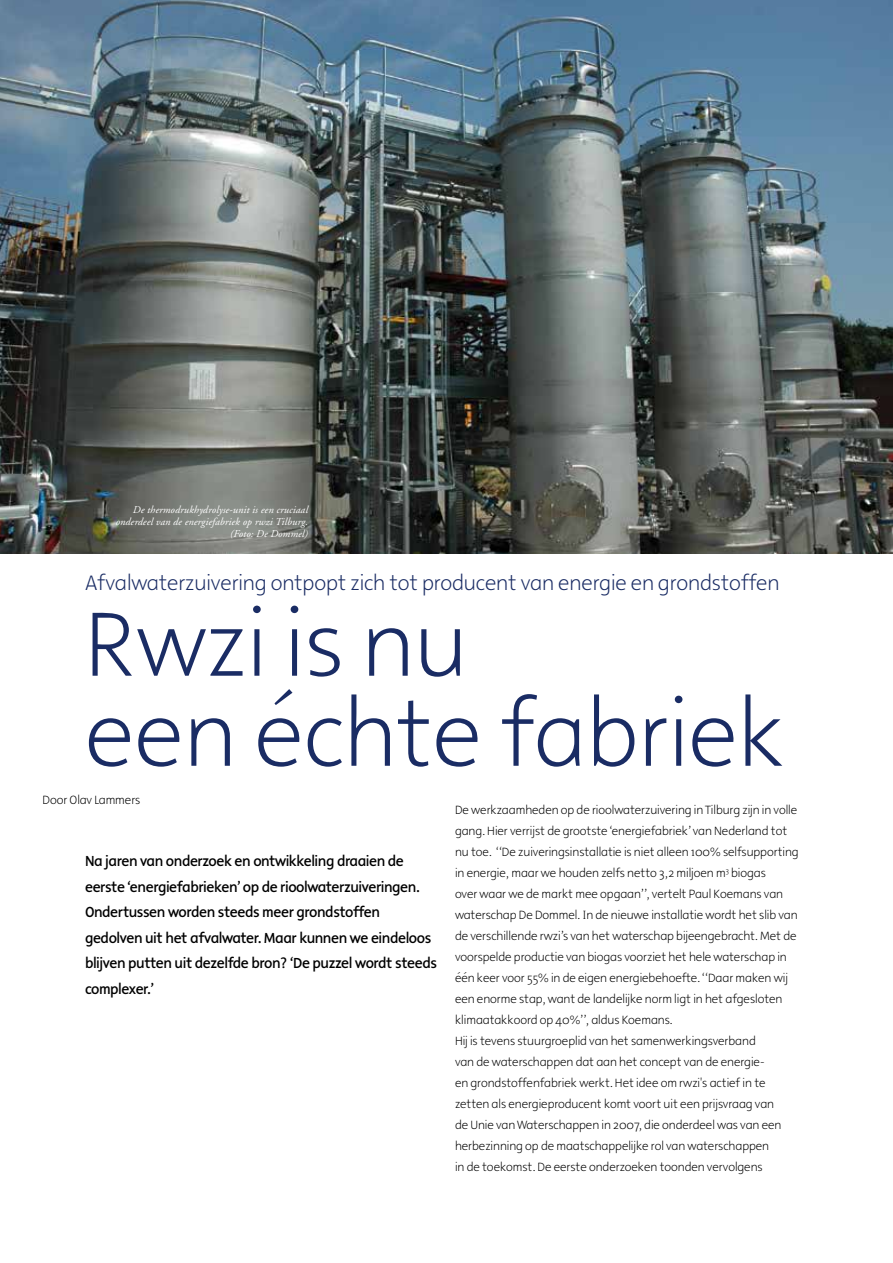
<style>
.page{position:relative;width:893px;height:1263px;background:#fff}
.page>*{position:absolute;margin:0;border:0;box-sizing:border-box;transform-origin:0 0}
.t1{font:300 91.5px/90px "Malcom";letter-spacing:.005em;color:#1a2c64}
.t2{font:300 21px "Malcom";color:#1a2c64}
.t3{font:15px/25.5px "Malcom";letter-spacing:-.03em;color:#000}
.t4{font:300 12px/21px "Malcom";color:#000}
.t5{font:italic 10.5px/12px "Adobe Garamond";letter-spacing:.01em;color:#fff;text-align:right}
</style>
<div class="page">
<img style="left:0;top:0;width:893px;height:554px">
<p class="t5" style="left:115px;top:504px;width:194px">De thermodrukhydrolyse-unit is een cruciaal onderdeel van de energiefabriek op rwzi Tilburg. (Foto: De Dommel)</p>
<h2 class="t2" style="left:85px;top:569px;width:696px">Afvalwaterzuivering ontpopt zich tot producent van energie en grondstoffen</h2>
<h1 class="t1" style="left:85px;top:599px;width:703px">Rwzi is nu<br>een échte fabriek</h1>
<p class="t4" style="left:43px;top:790px;width:99px">Door Olav Lammers</p>
<p class="t3" style="left:85px;top:848px;width:354px">Na jaren van onderzoek en ontwikkeling draaien de eerste‘energiefabrieken’op de rioolwaterzuiveringen.<br>Ondertussen worden steeds meer grondstoffen gedolven uit het afvalwater. Maar kunnen we eindeloos blijven putten uit dezelfde bron?‘De puzzel wordt steeds complexer.’</p>
<p class="t4" style="left:455px;top:799px;width:345px">De werkzaamheden op de rioolwaterzuivering in Tilburg zijn in volle gang. Hier verrijst de grootste ‘energiefabriek’ van Nederland tot nu toe. “De zuiveringsinstallatie is niet alleen 100% selfsupporting in energie, maar we houden zelfs netto 3,2 miljoen m<sup>3</sup> biogas<br>over waar we de markt mee opgaan”, vertelt Paul Koemans van waterschap De Dommel. In de nieuwe installatie wordt het slib van de verschillende rwzi’s van het waterschap bijeengebracht. Met de voorspelde productie van biogas voorziet het hele waterschap in één keer voor 55% in de eigen energiebehoefte. “Daar maken wij een enorme stap, want de landelijke norm ligt in het afgesloten klimaatakkoord op 40%”, aldus Koemans.<br>Hij is tevens stuurgroeplid van het samenwerkingsverband<br>van de waterschappen dat aan het concept van de energie-<br>en grondstoffenfabriek werkt. Het idee om rwzi's actief in te zetten als energieproducent komt voort uit een prijsvraag van<br>de Unie van Waterschappen in 2007, die onderdeel was van een herbezinning op de maatschappelijke rol van waterschappen<br>in de toekomst. De eerste onderzoeken toonden vervolgens</p>
</div>
